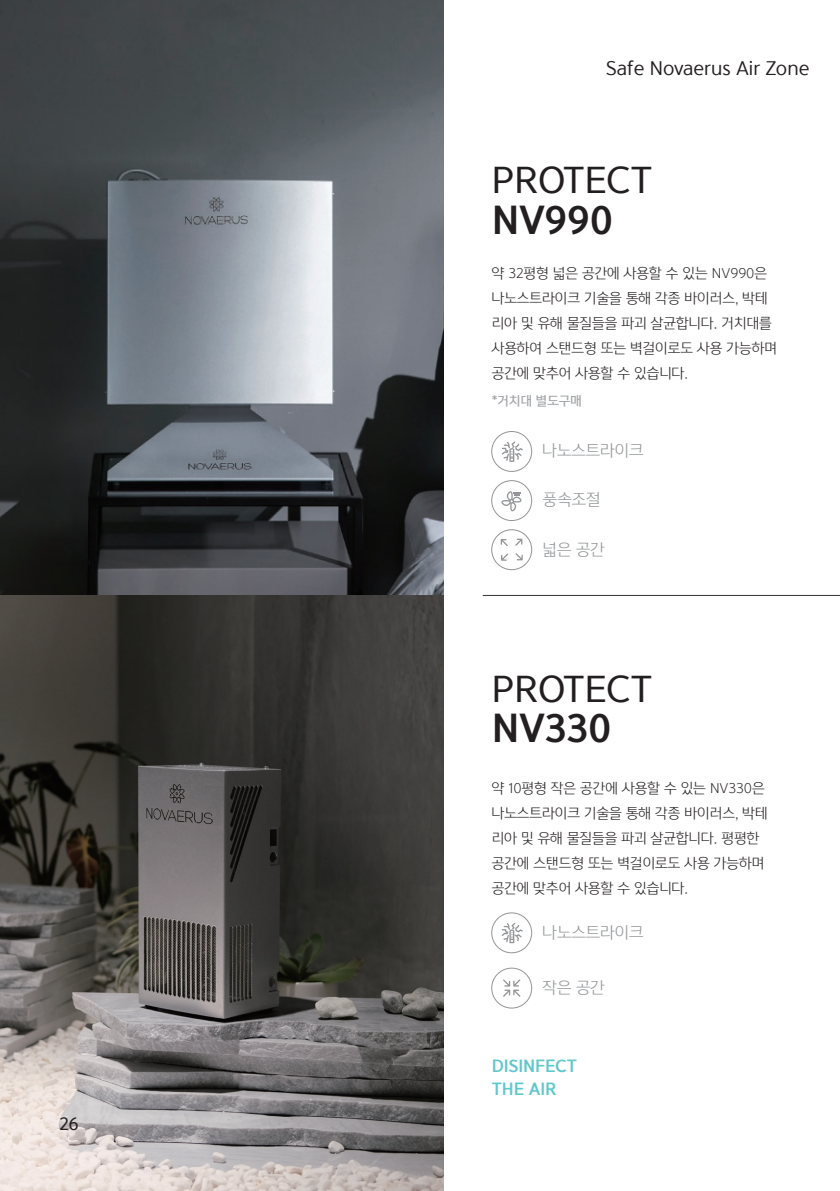
<style>
.page{position:relative;width:840px;height:1191px;background:#fff}
.page>*{position:absolute;margin:0;border:0;box-sizing:border-box;transform-origin:0 0}
.t1{font:33.6px "Yoon Gothic Pro 760";color:#231f20}
.t2{font:33.6px "Yoon Gothic Pro 780";color:#231f20}
.t3{font:18px "Yoon Gothic Pro 750";color:#231f20}
.t4{font:16px "Yoon Gothic Pro 730";color:#939598}
.t5{font:16px "Yoon Gothic Pro 760";color:#231f20}
.t6{font:14.8px/22.4px "Yoon Gothic Pro 780";color:#60c7cb}
.t7{font:14px/25px "Yoon Gothic Pro 730";color:#231f20}
.t8{font:12px "Yoon Gothic Pro 760";color:#a2a4a7}
</style>
<div class="page">
<hr style="left:483px;top:595px;width:356px;height:1px;background:#333334">
<img style="left:0;top:0;width:443px;height:1191px">
<div style="left:491px;top:480px;width:41px;height:41px;border:1px solid #939598;border-radius:50%"></div>
<svg style="left:501px;top:491px;width:20px;height:20px"></svg>
<div style="left:491px;top:431px;width:41px;height:41px;border:1px solid #939598;border-radius:50%"></div>
<svg style="left:501px;top:441px;width:21px;height:21px"></svg>
<div style="left:491px;top:529px;width:41px;height:41px;border:1px solid #939598;border-radius:50%"></div>
<svg style="left:515px;top:553px;width:7px;height:7px"></svg>
<svg style="left:515px;top:538px;width:7px;height:8px"></svg>
<svg style="left:500px;top:539px;width:7px;height:7px"></svg>
<svg style="left:501px;top:553px;width:7px;height:8px"></svg>
<div style="left:491px;top:967px;width:41px;height:41px;border:1px solid #939598;border-radius:50%"></div>
<svg style="left:503px;top:979px;width:17px;height:17px"></svg>
<div style="left:491px;top:912px;width:41px;height:41px;border:1px solid #939598;border-radius:50%"></div>
<svg style="left:501px;top:922px;width:21px;height:21px"></svg>
<p class="t5" style="left:59px;top:1113px;width:21px">26</p>
<p class="t3" style="left:606px;top:56px;width:204px">Safe Novaerus Air Zone</p>
<h1 class="t1" style="left:491px;top:159px;width:162px">PROTECT</h1>
<h1 class="t2" style="left:491px;top:195px;width:123px">NV990</h1>
<p class="t7" style="left:491px;top:260px;width:286px">약 32평형 넓은 공간에 사용할 수 있는 NV990은 나노스트라이크 기술을 통해 각종 바이러스, 박테 리아 및 유해 물질들을 파괴 살균합니다. 거치대를 사용하여 스탠드형 또는 벽걸이로도 사용 가능하며 공간에 맞추어 사용할 수 있습니다.</p>
<p class="t8" style="left:491px;top:392px;width:92px">*거치대 별도구매</p>
<p class="t4" style="left:542px;top:441px;width:102px">나노스트라이크</p>
<p class="t4" style="left:542px;top:490px;width:59px">풍속조절</p>
<p class="t4" style="left:542px;top:539px;width:64px">넓은 공간</p>
<h1 class="t1" style="left:491px;top:667px;width:162px">PROTECT</h1>
<h1 class="t2" style="left:491px;top:703px;width:121px">NV330</h1>
<p class="t7" style="left:491px;top:775px;width:277px">약 10평형 작은 공간에 사용할 수 있는 NV330은 나노스트라이크 기술을 통해 각종 바이러스, 박테 리아 및 유해 물질들을 파괴 살균합니다. 평평한 공간에 스탠드형 또는 벽걸이로도 사용 가능하며 공간에 맞추어 사용할 수 있습니다.</p>
<p class="t4" style="left:542px;top:922px;width:102px">나노스트라이크</p>
<p class="t4" style="left:542px;top:977px;width:64px">작은 공간</p>
<p class="t6" style="left:491px;top:1055px;width:87px">DISINFECT<br>THE AIR</p>
</div>
